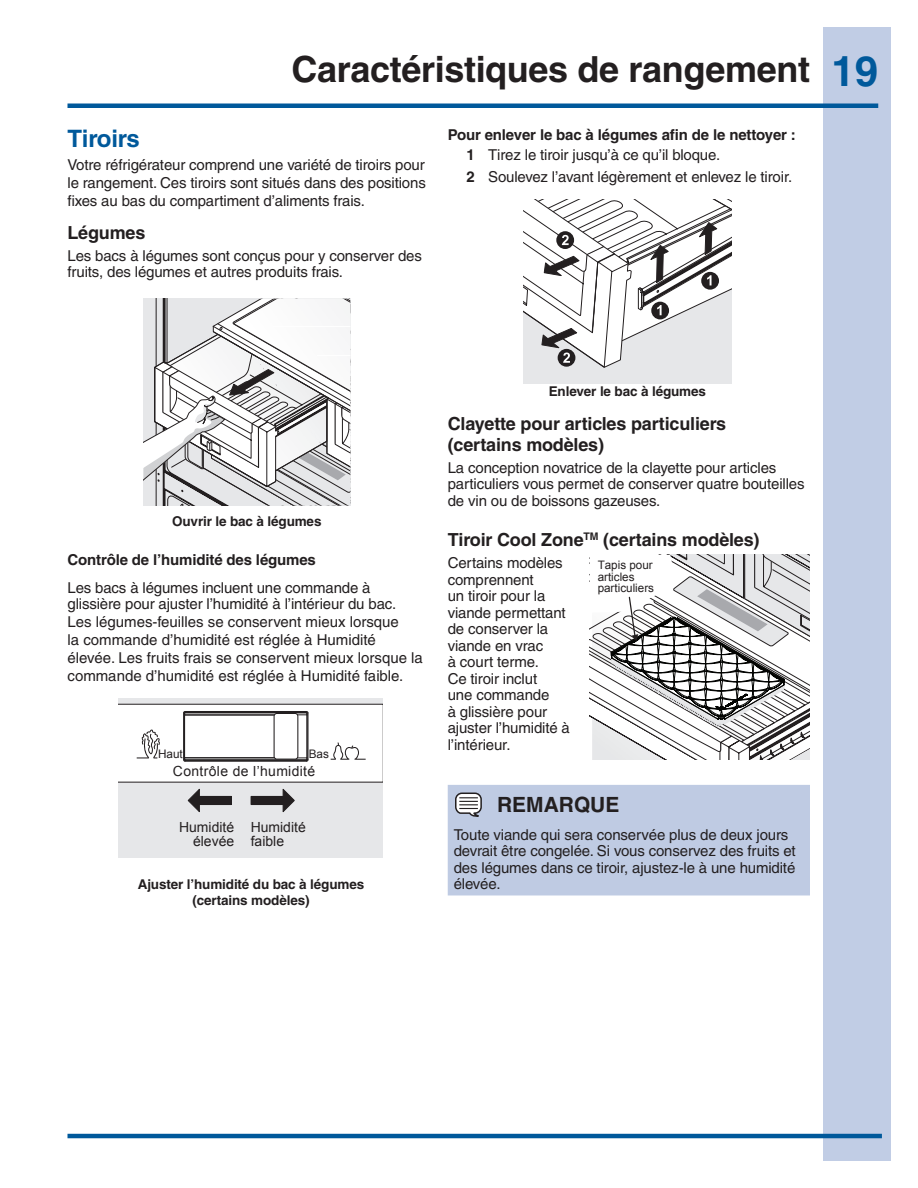
<style>
.page{position:relative;width:918px;height:1188px;background:#fff}
.page>*{position:absolute;margin:0;border:0;box-sizing:border-box;transform-origin:0 0}
.ID_Heading_Odd{font:700 36px "Helvetica";letter-spacing:-.01em;color:#231f20}
.ID_Major_Heading{font:700 24px "Helvetica";letter-spacing:-.01em;color:#00599b}
.t1{font:700 21px "Helvetica";color:#231f20}
.ID_Body_Text{font:700 18px/21px "Helvetica";letter-spacing:-.01em;color:#231f20}
.ID_1st_Level_Sub_Hea{font:700 18px "Helvetica";letter-spacing:-.01em;color:#231f20}
.ID_Body_Text-2{font:15px/16.5px "Helvetica";letter-spacing:-.01em;color:#231f20}
.ID_Numbered_Text{font:15px "Helvetica";letter-spacing:-.01em;color:#231f20}
.ID_Body_Text-3{font:700 15px "Helvetica";letter-spacing:-.01em;color:#231f20}
.t2{font:13.95px/14px "Arial";color:#231f20;text-align:right}
.t3{font:13.95px "Arial";letter-spacing:.025em;color:#231f20}
.ID_Graphic_Tags{font:700 13.5px/16.2px "Helvetica";letter-spacing:-.01em;color:#231f20;text-align:center}
.t4{font:11.7px/11.7px "Arial";color:#231f20}
.s1{font-size:42px;color:#00599b}
.s2{font-weight:700}
</style>
<div class="page">
<div style="left:824px;top:27px;width:67px;height:1134px;background:#c1cde5"></div>
<hr style="left:68px;top:104px;width:810px;height:4px;background:#00599b">
<hr style="left:68px;top:1134px;width:814px;height:4px;background:#00599b">
<svg style="left:143px;top:299px;width:208px;height:207px"></svg>
<div style="left:118px;top:698px;width:264px;height:160px;background:#e6e7e9"></div>
<div style="left:198px;top:796px;width:33px;height:9px;background:#231f20"></div>
<svg style="left:188px;top:789px;width:12px;height:23px"></svg>
<div style="left:251px;top:796px;width:34px;height:9px;background:#231f20"></div>
<svg style="left:283px;top:789px;width:12px;height:23px"></svg>
<svg style="left:118px;top:704px;width:264px;height:78px;background:#efefef"></svg>
<div style="left:274px;top:713px;width:24px;height:46px;background:#fff;border-radius:3px"></div>
<div style="left:274px;top:713px;width:24px;height:47px;border:1px solid #231f20;border-radius:3px"></div>
<hr style="left:185px;top:715px;width:89px;height:1px;background:#231f20">
<hr style="left:185px;top:757px;width:89px;height:1px;background:#231f20">
<div style="left:523px;top:199px;width:209px;height:185px;background:#e6e7e9"></div>
<svg style="left:523px;top:199px;width:209px;height:169px"></svg>
<svg style="left:590px;top:555px;width:220px;height:205px"></svg>
<div style="left:448px;top:785px;width:362px;height:110px;background:#bfcbe3"></div>
<p class="ID_Heading_Odd" style="left:292px;top:47px;width:588px">Caractéristiques de rangement <span class="s1">19</span></p>
<p class="ID_Major_Heading" style="left:68px;top:124px;width:74px">Tiroirs</p>
<p class="ID_Body_Text-2" style="left:68px;top:156px;width:360px;line-height:18px;text-align:justify">Votre réfrigérateur comprend une variété de tiroirs pour le rangement. Ces tiroirs sont situés dans des positions fixes au bas du compartiment d’aliments frais.</p>
<p class="ID_1st_Level_Sub_Hea" style="left:68px;top:221px;width:79px">Légumes</p>
<p class="ID_Body_Text-2" style="left:68px;top:247px;width:356px">Les bacs à légumes sont conçus pour y conserver des fruits, des légumes et autres produits frais.</p>
<p class="ID_Body_Text-3" style="left:448px;top:125px;width:350px">Pour enlever le bac à légumes afin de le nettoyer :</p>
<p class="ID_Numbered_Text" style="left:467px;top:146px;width:255px"><span class="s2">1</span> Tirez le tiroir jusqu’à ce qu’il bloque.</p>
<p class="ID_Numbered_Text" style="left:467px;top:168px;width:327px"><span class="s2">2</span> Soulevez l’avant légèrement et enlevez le tiroir.</p>
<p class="ID_Graphic_Tags" style="left:172px;top:513px;width:151px">Ouvrir le bac à légumes</p>
<p class="ID_Body_Text-3" style="left:68px;top:551px;width:250px">Contrôle de l’humidité des légumes</p>
<p class="ID_Body_Text-2" style="left:68px;top:579px;width:330px">Les bacs à légumes incluent une commande à glissière pour ajuster l’humidité à l’intérieur du bac.</p>
<p class="ID_Body_Text-2" style="left:68px;top:613px;width:357px;line-height:18px">Les légumes-feuilles se conservent mieux lorsque<br>la commande d’humidité est réglée à Humidité élevée. Les fruits frais se conservent mieux lorsque la commande d’humidité est réglée à Humidité faible.</p>
<p class="t4" style="left:158px;top:749px;width:26px">Haut</p>
<p class="t4" style="left:309px;top:749px;width:22px">Bas</p>
<p class="t3" style="left:173px;top:762px;width:144px">Contrôle de l’humidité</p>
<p class="t2" style="left:179px;top:820px;width:57px">Humidité élevée</p>
<p class="t2" style="left:251px;top:820px;width:57px;text-align:left">Humidité faible</p>
<p class="ID_Graphic_Tags" style="left:138px;top:876px;width:228px">Ajuster l’humidité du bac à légumes (certains modèles)</p>
<p class="ID_Graphic_Tags" style="left:549px;top:383px;width:159px">Enlever le bac à légumes</p>
<p class="ID_Body_Text" style="left:448px;top:413px;width:280px">Clayette pour articles particuliers (certains modèles)</p>
<p class="ID_Body_Text-2" style="left:448px;top:459px;width:358px">La conception novatrice de la clayette pour articles particuliers vous permet de conserver quatre bouteilles de vin ou de boissons gazeuses.</p>
<p class="ID_1st_Level_Sub_Hea" style="left:448px;top:529px;width:313px">Tiroir Cool Zone<sup>TM</sup> (certains modèles)</p>
<p class="ID_Body_Text-2" style="left:448px;top:555px;width:124px">Certains modèles comprennent<br>un tiroir pour la viande permettant de conserver la viande en vrac<br>à court terme.<br>Ce tiroir inclut<br>une commande<br>à glissière pour ajuster l’humidité à l’intérieur.</p>
<p class="t4" style="left:598px;top:559px;width:58px">Tapis pour articles particuliers</p>
<p class="t1" style="left:497px;top:792px;width:124px">REMARQUE</p>
<p class="ID_Body_Text-2" style="left:454px;top:826px;width:344px">Toute viande qui sera conservée plus de deux jours devrait être congelée. Si vous conservez des fruits et des légumes dans ce tiroir, ajustez-le à une humidité élevée.</p>
</div>
